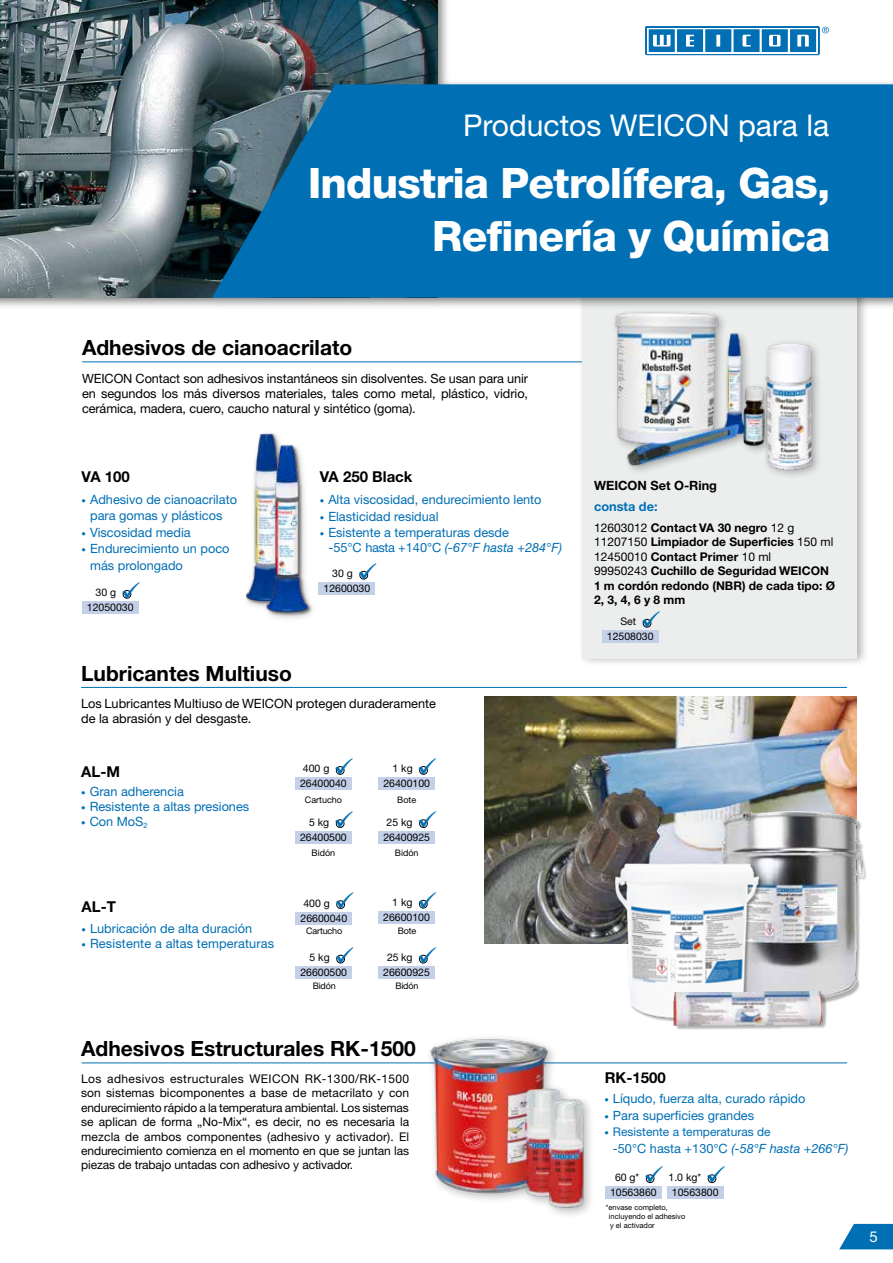
<style>
.page{position:relative;width:893px;height:1263px;background:#fff}
.page>*{position:absolute;margin:0;border:0;box-sizing:border-box;transform-origin:0 0}
.t1{font:800 42px/52.5px "Helvetica Neue";letter-spacing:-.02em;color:#fff;text-align:right}
.t2{font:30px "Helvetica Neue";color:#fff}
.t3{font:700 21px "Helvetica Neue";color:#000}
.t4{font:700 15px "Helvetica Neue";color:#000}
.t5{font:15px "Helvetica Neue";color:#fff}
.t6{font:12.75px/16.5px "Helvetica Neue";color:#006fb4}
.t7{font:12.75px/15.3px "Helvetica Neue";color:#000;text-align:justify}
.t8{font:italic 12.75px "Helvetica Neue";color:#006fb4}
.t9{font:700 12.75px "Helvetica Neue";color:#000}
.t10{font:700 12.75px "Helvetica Neue";color:#006fb4}
.t11{font:12px/14.4px "Helvetica Neue";letter-spacing:-.01em;color:#000;text-align:justify}
.t12{font:700 12px/14.4px "Helvetica Neue CE";color:#000}
.t13{font:12px "Helvetica Neue";color:#006fb4}
.t14{font:10.5px/15px "Helvetica Neue";color:#000}
.t15{font:9px "Helvetica Neue";letter-spacing:-.01em;color:#000}
.t16{font:7.5px/9px "Helvetica Neue";color:#000}
.s1{font-size:9px}
.s2{font-style:italic}
.s3{font-family:"Helvetica Neue";font-weight:400}
.s4{font-style:normal}
.s5{color:#006fb4}
</style>
<div class="page">
<hr style="left:82px;top:362px;width:765px;height:1px;background:#006fb4">
<div style="left:578px;top:278px;width:291px;height:388px;background:#000;opacity:.3"></div>
<div style="left:582px;top:287px;width:275px;height:371px;background:#eceded"></div>
<div style="left:602px;top:630px;width:57px;height:13px;background:#c3d0e8"></div>
<img style="left:614px;top:312px;width:205px;height:164px">
<div style="left:0;top:0;width:893px;height:310px;background:#000;opacity:.5"></div>
<img style="left:0;top:0;width:438px;height:298px">
<svg style="left:212px;top:84px;width:681px;height:214px;background:#066dac"></svg>
<svg style="left:645px;top:26px;width:184px;height:29px"></svg>
<hr style="left:82px;top:1063px;width:765px;height:1px;background:#006fb4">
<svg style="left:839px;top:1224px;width:54px;height:25px"></svg>
<div style="left:295px;top:777px;width:57px;height:13px;background:#c3d0e8"></div>
<div style="left:378px;top:777px;width:57px;height:13px;background:#c3d0e8"></div>
<div style="left:295px;top:831px;width:57px;height:12px;background:#c3d0e8"></div>
<div style="left:378px;top:831px;width:57px;height:12px;background:#c3d0e8"></div>
<div style="left:295px;top:912px;width:57px;height:12px;background:#c3d0e8"></div>
<div style="left:336px;top:900px;width:9px;height:9px;border:1px solid #000;border-radius:50%"></div>
<div style="left:378px;top:911px;width:57px;height:13px;background:#c3d0e8"></div>
<div style="left:295px;top:966px;width:57px;height:13px;background:#c3d0e8"></div>
<div style="left:336px;top:955px;width:9px;height:8px;border:1px solid #000;border-radius:50%"></div>
<div style="left:378px;top:966px;width:57px;height:13px;background:#c3d0e8"></div>
<hr style="left:81px;top:687px;width:766px;height:1px;background:#006fb4">
<div style="left:82px;top:601px;width:57px;height:13px;background:#c3d0e8"></div>
<div style="left:318px;top:582px;width:57px;height:13px;background:#c3d0e8"></div>
<img style="left:485px;top:696px;width:372px;height:247px">
<div style="left:722px;top:813px;width:145px;height:193px;background:#000;opacity:.3"></div>
<img style="left:720px;top:812px;width:142px;height:189px">
<img style="left:603px;top:852px;width:167px;height:170px">
<div style="left:675px;top:992px;width:152px;height:38px;background:#000;opacity:.3"></div>
<img style="left:673px;top:991px;width:150px;height:35px">
<img style="left:411px;top:1038px;width:190px;height:174px">
<div style="left:646px;top:1174px;width:8px;height:9px;border:1px solid #000;border-radius:50%"></div>
<div style="left:605px;top:1186px;width:57px;height:12px;background:#c3d0e8"></div>
<div style="left:667px;top:1186px;width:57px;height:12px;background:#c3d0e8"></div>
<img style="left:246px;top:433px;width:34px;height:168px">
<div style="left:266px;top:445px;width:46px;height:171px;background:#000;opacity:.5"></div>
<img style="left:264px;top:442px;width:45px;height:174px">
<svg style="left:642px;top:618px;width:10px;height:9px"></svg>
<svg style="left:335px;top:766px;width:10px;height:9px"></svg>
<svg style="left:419px;top:766px;width:9px;height:9px"></svg>
<svg style="left:335px;top:819px;width:10px;height:9px"></svg>
<svg style="left:419px;top:819px;width:9px;height:9px"></svg>
<svg style="left:419px;top:899px;width:9px;height:9px"></svg>
<svg style="left:419px;top:954px;width:9px;height:9px"></svg>
<svg style="left:122px;top:590px;width:10px;height:9px"></svg>
<svg style="left:359px;top:570px;width:10px;height:9px"></svg>
<svg style="left:707px;top:1174px;width:10px;height:9px"></svg>
<h2 class="t2" style="left:463px;top:108px;width:368px">Productos WEICON para la</h2>
<h1 class="t1" style="left:308px;top:157px;width:524px">Industria Petrolífera, Gas,<br>Refinería y Química</h1>
<h3 class="t3" style="left:82px;top:335px;width:272px">Adhesivos de cianoacrilato</h3>
<p class="t7" style="left:82px;top:370px;width:448px">WEICON Contact son adhesivos instantáneos sin disolventes. Se usan para unir en segundos los más diversos materiales, tales como metal, plástico, vidrio, cerámica, madera, cuero, caucho natural y sintético (goma).</p>
<p class="t4" style="left:82px;top:467px;width:50px">VA 100</p>
<p class="t6" style="left:82px;top:491px;width:157px;text-align:center"><span class="s1">•</span> Adhesivo de cianoacrilato para gomas y plásticos</p>
<p class="t6" style="left:82px;top:524px;width:111px"><span class="s1">•</span> Viscosidad media</p>
<p class="t6" style="left:90px;top:540px;width:141px;text-indent:-9px"><span class="s1">•</span> Endurecimiento un poco más prolongado</p>
<p class="t14" style="left:96px;top:585px;width:22px">30 g</p>
<p class="t14" style="left:87px;top:600px;width:48px">12050030</p>
<p class="t4" style="left:320px;top:467px;width:94px">VA 250 Black</p>
<p class="t6" style="left:320px;top:491px;width:223px"><span class="s1">•</span> Alta viscosidad, endurecimiento lento</p>
<p class="t6" style="left:320px;top:508px;width:120px"><span class="s1">•</span> Elasticidad residual</p>
<p class="t6" style="left:328px;top:525px;width:235px;line-height:15.3px;text-indent:-9px"><span class="s1">•</span> Esistente a temperaturas desde<br>-55°C hasta +140°C <span class="s2">(-67°F hasta +284°F)</span></p>
<p class="t14" style="left:332px;top:566px;width:22px">30 g</p>
<p class="t14" style="left:324px;top:581px;width:48px">12600030</p>
<h3 class="t3" style="left:81px;top:660px;width:212px">Lubricantes Multiuso</h3>
<p class="t7" style="left:81px;top:696px;width:356px">Los Lubricantes Multiuso de WEICON protegen duraderamente de la abrasión y del desgaste.</p>
<p class="t4" style="left:81px;top:762px;width:40px">AL-M</p>
<p class="t6" style="left:81px;top:783px;width:104px"><span class="s1">•</span> Gran adherencia</p>
<p class="t6" style="left:81px;top:798px;width:170px"><span class="s1">•</span> Resistente a altas presiones</p>
<p class="t6" style="left:81px;top:813px;width:68px"><span class="s1">•</span> Con MoS<sub>2</sub></p>
<p class="t4" style="left:82px;top:897px;width:36px">AL-T</p>
<p class="t6" style="left:82px;top:920px;width:172px"><span class="s1">•</span> Lubricación de alta duración</p>
<p class="t6" style="left:82px;top:935px;width:194px"><span class="s1">•</span> Resistente a altas temperaturas</p>
<p class="t14" style="left:303px;top:761px;width:28px">400 g</p>
<p class="t15" style="left:305px;top:794px;width:39px">Cartucho</p>
<p class="t14" style="left:300px;top:776px;width:48px">26400040</p>
<p class="t14" style="left:392px;top:761px;width:22px">1 kg</p>
<p class="t15" style="left:397px;top:794px;width:20px">Bote</p>
<p class="t14" style="left:383px;top:776px;width:48px">26400100</p>
<p class="t14" style="left:309px;top:814px;width:22px">5 kg</p>
<p class="t15" style="left:312px;top:847px;width:25px">Bidón</p>
<p class="t14" style="left:300px;top:829px;width:48px">26400500</p>
<p class="t14" style="left:387px;top:814px;width:28px">25 kg</p>
<p class="t15" style="left:395px;top:847px;width:25px">Bidón</p>
<p class="t14" style="left:383px;top:829px;width:48px">26400925</p>
<p class="t14" style="left:303px;top:895px;width:28px">400 g</p>
<p class="t14" style="left:334px;top:910px;width:97px"><sup>✓</sup> 26600100</p>
<p class="t15" style="left:398px;top:925px;width:20px">Bote</p>
<p class="t14" style="left:392px;top:895px;width:22px">1 kg</p>
<p class="t14" style="left:300px;top:910px;width:48px">26600040</p>
<p class="t15" style="left:306px;top:926px;width:37px">Cartucho</p>
<p class="t14" style="left:310px;top:950px;width:22px">5 kg</p>
<p class="t14" style="left:334px;top:965px;width:97px"><sup>✓</sup> 26600925</p>
<p class="t15" style="left:395px;top:980px;width:24px">Bidón</p>
<p class="t14" style="left:387px;top:950px;width:27px">25 kg</p>
<p class="t14" style="left:300px;top:965px;width:48px">26600500</p>
<p class="t15" style="left:313px;top:980px;width:24px">Bidón</p>
<h3 class="t3" style="left:81px;top:1036px;width:336px">Adhesivos Estructurales RK-1500</h3>
<p class="t11" style="left:81px;top:1071px;width:330px">Los adhesivos estructurales WEICON RK-1300/RK-1500 son sistemas bicomponentes a base de metacrilato y con endurecimiento rápido a la temperatura ambiental. Los sistemas se aplican de forma „No-Mix“, es decir, no es necesaria la mezcla de ambos componentes (adhesivo y activador). El endurecimiento comienza en el momento en que se juntan las piezas de trabajo untadas con adhesivo y activador.</p>
<p class="t9" style="left:594px;top:477px;width:124px">WEICON Set O-Ring</p>
<p class="t10" style="left:594px;top:498px;width:65px">consta de:</p>
<p class="t12" style="left:594px;top:521px;width:243px"><span class="s3">12603012</span> Contact VA 30 negro <span class="s3">12 g<br>11207150</span> Limpiador de Superficies <span class="s3">150 ml<br>12450010</span> Contact Primer <span class="s3">10 ml<br>99950243</span> Cuchillo de Seguridad WEICON<br>1 m cordón redondo (NBR) de cada tipo: Ø<br>2, 3, 4, 6 y 8 mm</p>
<p class="t14" style="left:620px;top:614px;width:17px">Set</p>
<p class="t14" style="left:607px;top:629px;width:48px">12508030</p>
<p class="t4" style="left:605px;top:1069px;width:63px">RK-1500</p>
<p class="t6" style="left:604px;top:1090px;width:202px"><span class="s1">•</span> Líqudo, fuerza alta, curado rápido</p>
<p class="t6" style="left:604px;top:1106px;width:151px"><span class="s1">•</span> Para superficies grandes</p>
<p class="t13" style="left:604px;top:1124px;width:168px"><span class="s1">•</span> Resistente a temperaturas de</p>
<p class="t8" style="left:613px;top:1140px;width:237px"><span class="s4">-50°C hasta +130°C</span> (-58°F hasta +266°F)</p>
<p class="t14" style="left:610px;top:1184px;width:48px">10563860</p>
<p class="t14" style="left:672px;top:1169px;width:48px;text-indent:-57px">60 g* <span class="s5">✓</span> 1.0 kg*<br>10563800</p>
<p class="t16" style="left:609px;top:1203px;width:78px;text-indent:-3px">*envase completo, incluyendo el adhesivo y el activador</p>
<p class="t5" style="left:869px;top:1228px;width:10px">5</p>
</div>
